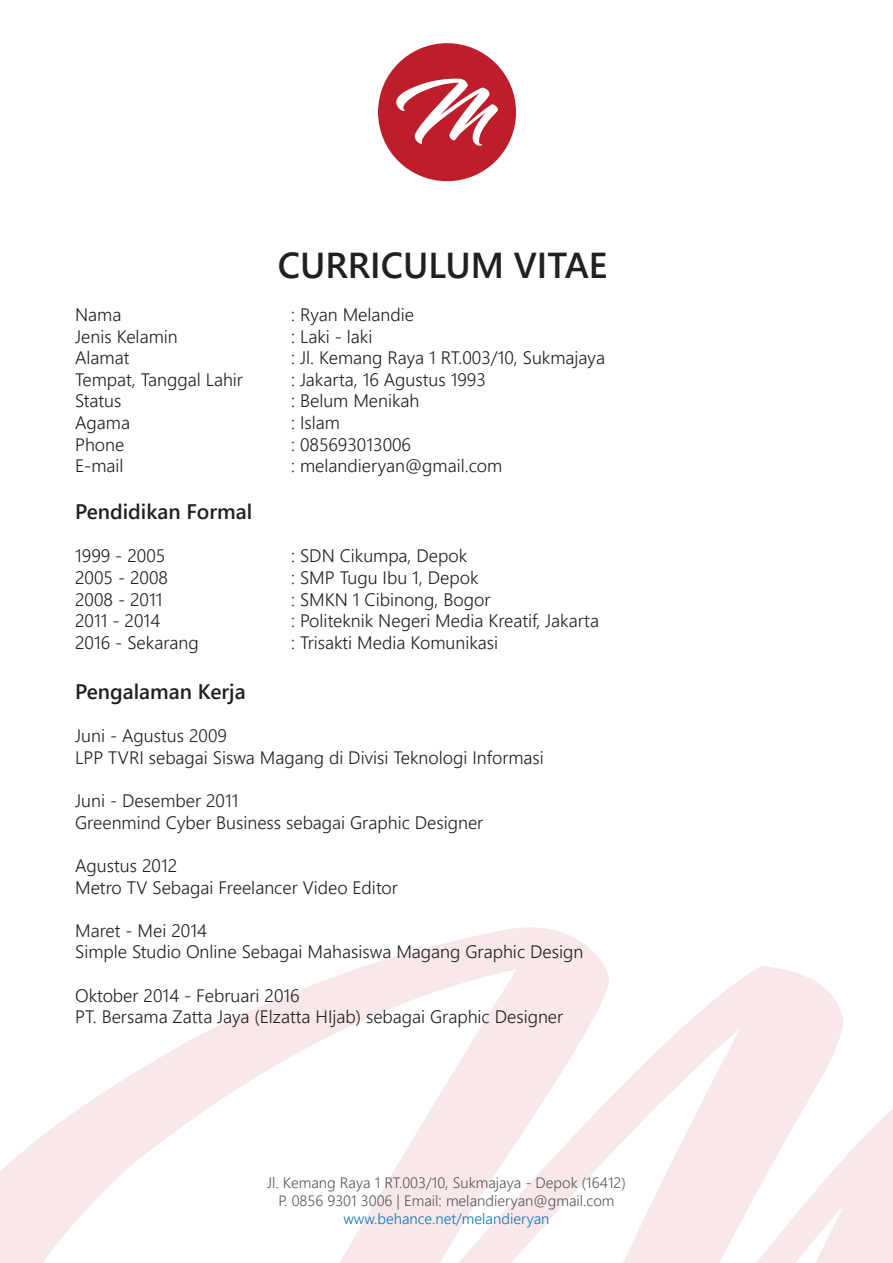
<style>
.page{position:relative;width:893px;height:1263px;background:#fff}
.page>*{position:absolute;margin:0;border:0;box-sizing:border-box;transform-origin:0 0}
.t1{font:36px "Webly Sleek UI Semibold";color:#231f20}
.t2{font:21px "Webly Sleek UI Semibold";color:#231f20}
.t3{font:18px/21.6px "Webly Sleek UI Semilight";color:#231f20}
.t4{font:15px/18px "Webly Sleek UI Semilight";color:#57585a;text-align:center}
.t5{font:15px "Webly Sleek UI Semilight";color:#1074bc}
</style>
<div class="page">
<svg style="left:0;top:927px;width:893px;height:336px"></svg>
<svg style="left:378px;top:43px;width:138px;height:138px"></svg>
<h1 class="t1" style="left:278px;top:238px;width:331px">CURRICULUM VITAE</h1>
<p class="t3" style="left:75px;top:303px;width:48px">Nama</p>
<p class="t3" style="left:291px;top:303px;width:124px">: Ryan Melandie</p>
<p class="t3" style="left:75px;top:325px;width:104px">Jenis Kelamin</p>
<p class="t3" style="left:291px;top:325px;width:83px">: Laki - laki</p>
<p class="t3" style="left:75px;top:346px;width:56px">Alamat</p>
<p class="t3" style="left:291px;top:346px;width:315px">: Jl. Kemang Raya 1 RT.003/10, Sukmajaya</p>
<p class="t3" style="left:75px;top:368px;width:169px">Tempat, Tanggal Lahir</p>
<p class="t3" style="left:291px;top:368px;width:196px">: Jakarta, 16 Agustus 1993</p>
<p class="t3" style="left:75px;top:389px;width:48px">Status</p>
<p class="t3" style="left:291px;top:389px;width:130px">: Belum Menikah</p>
<p class="t3" style="left:75px;top:411px;width:56px">Agama</p>
<p class="t3" style="left:291px;top:411px;width:50px">: Islam</p>
<p class="t3" style="left:75px;top:433px;width:51px">Phone</p>
<p class="t3" style="left:291px;top:433px;width:121px">: 085693013006</p>
<p class="t3" style="left:75px;top:454px;width:50px">E-mail</p>
<p class="t3" style="left:291px;top:454px;width:213px">: melandieryan@gmail.com</p>
<p class="t2" style="left:75px;top:496px;width:179px">Pendidikan Formal</p>
<p class="t3" style="left:75px;top:544px;width:92px">1999 - 2005</p>
<p class="t3" style="left:291px;top:544px;width:177px">: SDN Cikumpa, Depok</p>
<p class="t3" style="left:75px;top:566px;width:94px">2005 - 2008</p>
<p class="t3" style="left:291px;top:566px;width:189px">: SMP Tugu Ibu 1, Depok</p>
<p class="t3" style="left:75px;top:587px;width:89px">2008 - 2011</p>
<p class="t3" style="left:291px;top:587px;width:201px">: SMKN 1 Cibinong, Bogor</p>
<p class="t3" style="left:75px;top:609px;width:87px">2011 - 2014</p>
<p class="t3" style="left:291px;top:609px;width:309px">: Politeknik Negeri Media Kreatif, Jakarta</p>
<p class="t3" style="left:75px;top:631px;width:125px">2016 - Sekarang</p>
<p class="t3" style="left:291px;top:631px;width:209px">: Trisakti Media Komunikasi</p>
<p class="t2" style="left:75px;top:676px;width:172px">Pengalaman Kerja</p>
<p class="t3" style="left:75px;top:724px;width:470px">Juni - Agustus 2009<br>LPP TVRI sebagai Siswa Magang di Divisi Teknologi Informasi</p>
<p class="t3" style="left:75px;top:789px;width:410px">Juni - Desember 2011<br>Greenmind Cyber Business sebagai Graphic Designer</p>
<p class="t3" style="left:75px;top:854px;width:324px">Agustus 2012<br>Metro TV Sebagai Freelancer Video Editor</p>
<p class="t3" style="left:75px;top:919px;width:510px">Maret - Mei 2014<br>Simple Studio Online Sebagai Mahasiswa Magang Graphic Design</p>
<p class="t3" style="left:75px;top:983px;width:490px">Oktober 2014 - Februari 2016<br>PT. Bersama Zatta Jaya (Elzatta HIjab) sebagai Graphic Designer</p>
<p class="t4" style="left:267px;top:1173px;width:360px">Jl. Kemang Raya 1 RT.003/10, Sukmajaya - Depok (16412)<br>P. 0856 9301 3006 | Email: melandieryan@gmail.com</p>
<p class="t5" style="left:343px;top:1207px;width:208px">www.behance.net/melandieryan</p>
</div>
